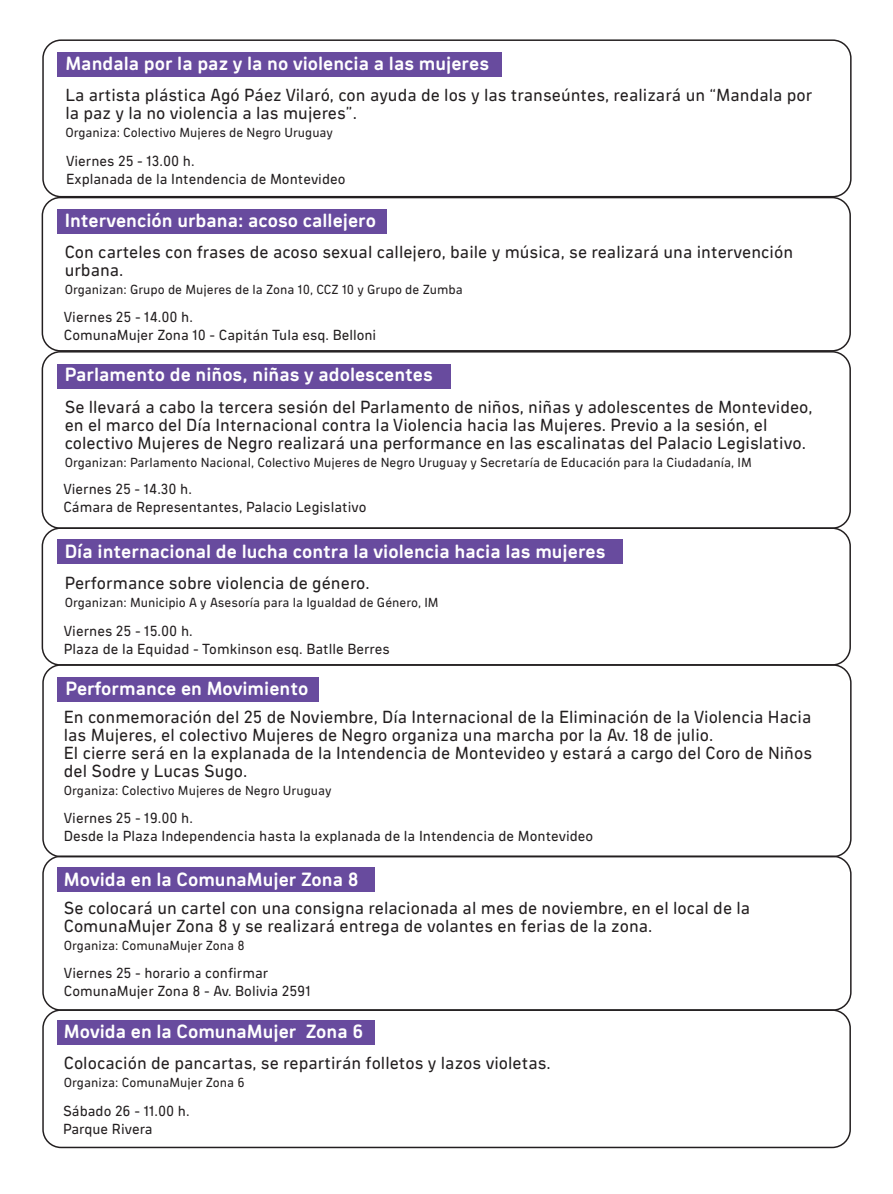
<style>
.page{position:relative;width:893px;height:1194px;background:#fff}
.page>*{position:absolute;margin:0;border:0;box-sizing:border-box;transform-origin:0 0}
.t1{font:700 19.5px "Ciudadela Pro";color:#fff}
.t2{font:18px/18px "Ciudadela Pro";color:#231f20}
.t3{font:15px/18px "Ciudadela Pro";color:#231f20}
.t4{font:13.5px "Ciudadela Pro";color:#231f20}
</style>
<div class="page">
<div style="left:57px;top:53px;width:445px;height:24px;background:#684b9e"></div>
<div style="left:57px;top:210px;width:330px;height:24px;background:#684b9e"></div>
<div style="left:57px;top:364px;width:393px;height:24px;background:#684b9e"></div>
<div style="left:57px;top:539px;width:566px;height:24px;background:#684b9e"></div>
<div style="left:57px;top:677px;width:262px;height:24px;background:#684b9e"></div>
<div style="left:57px;top:867px;width:318px;height:24px;background:#684b9e"></div>
<div style="left:57px;top:1020px;width:318px;height:24px;background:#684b9e"></div>
<div style="left:42px;top:39px;width:810px;height:158px;border:2px solid #231f20;border-radius:18px"></div>
<div style="left:42px;top:197px;width:809px;height:154px;border:2px solid #231f20;border-radius:18px"></div>
<div style="left:42px;top:527px;width:809px;height:138px;border:2px solid #231f20;border-radius:18px"></div>
<div style="left:42px;top:664px;width:810px;height:193px;border:2px solid #231f20;border-radius:18px"></div>
<div style="left:42px;top:351px;width:809px;height:178px;border:2px solid #231f20;border-radius:18px"></div>
<div style="left:42px;top:855px;width:810px;height:155px;border:2px solid #231f20;border-radius:18px"></div>
<div style="left:42px;top:1009px;width:809px;height:138px;border:2px solid #231f20;border-radius:18px"></div>
<p class="t1" style="left:65px;top:51px;width:425px">Mandala por la paz y la no violencia a las mujeres</p>
<p class="t2" style="left:65px;top:85px;width:749px">La artista plástica Agó Páez Vilaró, con ayuda de los y las transeúntes, realizará un “Mandala por la paz y la no violencia a las mujeres”.</p>
<p class="t4" style="left:65px;top:124px;width:269px">Organiza: Colectivo Mujeres de Negro Uruguay</p>
<p class="t3" style="left:66px;top:151px;width:281px">Viernes 25 - 13.00 h.<br>Explanada de la Intendencia de Montevideo</p>
<p class="t1" style="left:65px;top:208px;width:313px">Intervención urbana: acoso callejero</p>
<p class="t2" style="left:65px;top:242px;width:730px">Con carteles con frases de acoso sexual callejero, baile y música, se realizará una intervención urbana.</p>
<p class="t4" style="left:65px;top:281px;width:400px">Organizan: Grupo de Mujeres de la Zona 10, CCZ 10 y Grupo de Zumba</p>
<p class="t3" style="left:64px;top:307px;width:314px">Viernes 25 - 14.00 h.<br>ComunaMujer Zona 10 - Capitán Tula esq. Belloni</p>
<p class="t1" style="left:65px;top:362px;width:370px">Parlamento de niños, niñas y adolescentes</p>
<p class="t2" style="left:65px;top:397px;width:749px">Se llevará a cabo la tercera sesión del Parlamento de niños, niñas y adolescentes de Montevideo, en el marco del Día Internacional contra la Violencia hacia las Mujeres. Previo a la sesión, el colectivo Mujeres de Negro realizará una performance en las escalinatas del Palacio Legislativo.</p>
<p class="t4" style="left:65px;top:453px;width:689px">Organizan: Parlamento Nacional, Colectivo Mujeres de Negro Uruguay y Secretaría de Educación para la Ciudadanía, IM</p>
<p class="t3" style="left:63px;top:479px;width:305px">Viernes 25 - 14.30 h.<br>Cámara de Representantes, Palacio Legislativo</p>
<p class="t1" style="left:65px;top:538px;width:542px">Día internacional de lucha contra la violencia hacia las mujeres</p>
<p class="t2" style="left:65px;top:573px;width:307px">Performance sobre violencia de género.</p>
<p class="t4" style="left:65px;top:594px;width:375px">Organizan: Municipio A y Asesoría para la Igualdad de Género, IM</p>
<p class="t3" style="left:64px;top:621px;width:327px">Viernes 25 - 15.00 h.<br>Plaza de la Equidad - Tomkinson esq. Batlle Berres</p>
<p class="t1" style="left:65px;top:675px;width:244px">Performance en Movimiento</p>
<p class="t2" style="left:64px;top:706px;width:750px">En conmemoración del 25 de Noviembre, Día Internacional de la Eliminación de la Violencia Hacia las Mujeres, el colectivo Mujeres de Negro organiza una marcha por la Av. 18 de julio.<br>El cierre será en la explanada de la Intendencia de Montevideo y estará a cargo del Coro de Niños del Sodre y Lucas Sugo.</p>
<p class="t4" style="left:64px;top:781px;width:269px">Organiza: Colectivo Mujeres de Negro Uruguay</p>
<p class="t3" style="left:64px;top:808px;width:531px">Viernes 25 - 19.00 h.<br>Desde la Plaza Independencia hasta la explanada de la Intendencia de Montevideo</p>
<p class="t1" style="left:64px;top:866px;width:296px">Movida en la ComunaMujer Zona 8</p>
<p class="t2" style="left:64px;top:898px;width:688px">Se colocará un cartel con una consigna relacionada al mes de noviembre, en el local de la<br>ComunaMujer Zona 8 y se realizará entrega de volantes en ferias de la zona.</p>
<p class="t4" style="left:64px;top:937px;width:182px">Organiza: ComunaMujer Zona 8</p>
<p class="t3" style="left:64px;top:962px;width:248px">Viernes 25 - horario a confirmar<br>ComunaMujer Zona 8 - Av. Bolivia 2591</p>
<p class="t1" style="left:64px;top:1018px;width:301px">Movida en la ComunaMujer Zona 6</p>
<p class="t2" style="left:64px;top:1053px;width:488px">Colocación de pancartas, se repartirán folletos y lazos violetas.</p>
<p class="t4" style="left:64px;top:1074px;width:183px">Organiza: ComunaMujer Zona 6</p>
<p class="t3" style="left:63px;top:1101px;width:128px">Sábado 26 - 11.00 h.<br>Parque Rivera</p>
</div>
